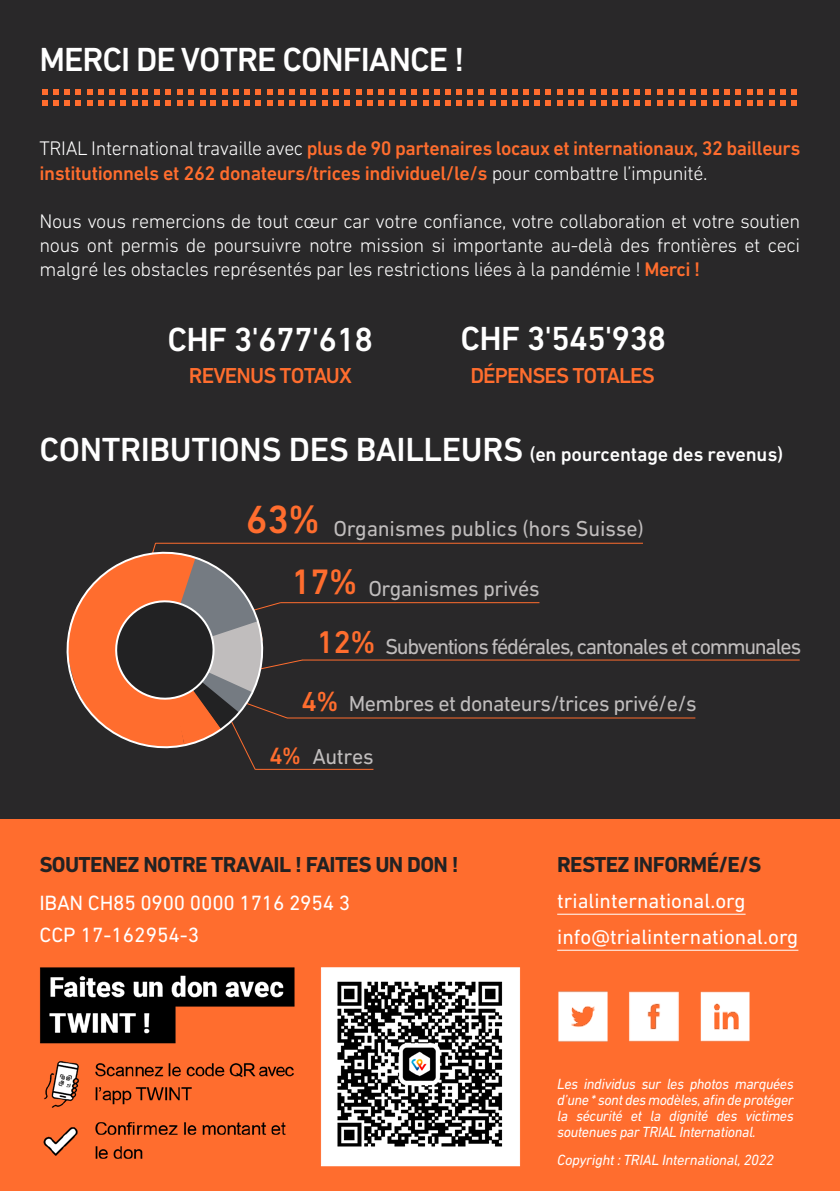
<style>
.page{position:relative;width:840px;height:1191px;background:#fff}
.page>*{position:absolute;margin:0;border:0;box-sizing:border-box;transform-origin:0 0}
.t1{font:500 40px "DIN Next CYR";color:#ff6d2e}
.t2{font:500 36px "DIN Next CYR";color:#ff6d2e}
.t3{font:500 34px "DIN Next CYR";letter-spacing:-.02em;color:#fff}
.t4{font:500 32px "DIN Next CYR";color:#ff6d2e}
.t5{font:500 28px "DIN Next CYR";color:#ff6d2e}
.t6{font:500 24px "DIN Next CYR";color:#ff6d2e}
.t7{font:22px "DIN Next CYR";letter-spacing:-.03em;color:#c0bdbd}
.t8{font:700 22px "DIN Next CYR";letter-spacing:-.03em;color:#222223}
.t9{font:22px "DIN Next CYR";letter-spacing:-.06em;color:#c0bdbd}
.t10{font:22px "DIN Next CYR";letter-spacing:-.01em;color:#c0bdbd}
.t11{font:500 22px "DIN Next CYR";letter-spacing:-.04em;color:#ff6d2e}
.t12{font:21px/36px "DIN Next CYR";color:#fff}
.t13{font:300 20px/24px "DIN Next CYR";letter-spacing:-.02em;color:#fff;text-align:justify}
.t14{font:500 20px/24px "DIN Next CYR";letter-spacing:-.02em;color:#ff6d2e}
.t15{font:italic 15px/16px "DIN Next CYR";letter-spacing:-.025em;color:#fff;text-align:justify}
.s1{font-weight:300;color:#fff}
.s2{font-weight:500;color:#ff6d2e}
.s3{font-size:20px}
</style>
<div class="page">
<div style="left:0;top:818px;width:839px;height:373px;background:#ff6d2e"></div>
<hr style="left:557px;top:913px;width:188px;height:1px;background:#fff">
<hr style="left:557px;top:949px;width:241px;height:1px;background:#fff">
<img style="left:40px;top:967px;width:481px;height:200px">
<div style="left:0;top:0;width:839px;height:818px;background:#292829"></div>
<svg style="left:42px;top:89px;width:5px;height:5px"></svg>
<svg style="left:177px;top:89px;width:5px;height:5px"></svg>
<svg style="left:53px;top:89px;width:6px;height:5px"></svg>
<svg style="left:188px;top:89px;width:6px;height:5px"></svg>
<svg style="left:322px;top:89px;width:5px;height:5px"></svg>
<svg style="left:456px;top:89px;width:5px;height:5px"></svg>
<svg style="left:120px;top:89px;width:6px;height:5px"></svg>
<svg style="left:255px;top:89px;width:6px;height:5px"></svg>
<svg style="left:389px;top:89px;width:5px;height:5px"></svg>
<svg style="left:523px;top:89px;width:5px;height:5px"></svg>
<svg style="left:634px;top:89px;width:5px;height:5px"></svg>
<svg style="left:747px;top:89px;width:4px;height:5px"></svg>
<svg style="left:701px;top:89px;width:5px;height:5px"></svg>
<svg style="left:65px;top:89px;width:16px;height:5px"></svg>
<svg style="left:200px;top:89px;width:16px;height:5px"></svg>
<svg style="left:333px;top:89px;width:16px;height:5px"></svg>
<svg style="left:467px;top:89px;width:16px;height:5px"></svg>
<svg style="left:645px;top:89px;width:5px;height:5px"></svg>
<svg style="left:757px;top:89px;width:5px;height:5px"></svg>
<svg style="left:132px;top:89px;width:16px;height:5px"></svg>
<svg style="left:267px;top:89px;width:16px;height:5px"></svg>
<svg style="left:400px;top:89px;width:16px;height:5px"></svg>
<svg style="left:534px;top:89px;width:16px;height:5px"></svg>
<svg style="left:87px;top:89px;width:5px;height:5px"></svg>
<svg style="left:222px;top:89px;width:5px;height:5px"></svg>
<svg style="left:356px;top:89px;width:5px;height:5px"></svg>
<svg style="left:490px;top:89px;width:5px;height:5px"></svg>
<svg style="left:713px;top:89px;width:27px;height:5px"></svg>
<svg style="left:154px;top:89px;width:5px;height:5px"></svg>
<svg style="left:289px;top:89px;width:5px;height:5px"></svg>
<svg style="left:423px;top:89px;width:5px;height:5px"></svg>
<svg style="left:557px;top:89px;width:5px;height:5px"></svg>
<svg style="left:98px;top:89px;width:16px;height:5px"></svg>
<svg style="left:233px;top:89px;width:16px;height:5px"></svg>
<svg style="left:367px;top:89px;width:16px;height:5px"></svg>
<svg style="left:501px;top:89px;width:16px;height:5px"></svg>
<svg style="left:657px;top:89px;width:38px;height:5px"></svg>
<svg style="left:769px;top:89px;width:27px;height:5px"></svg>
<svg style="left:165px;top:89px;width:6px;height:5px"></svg>
<svg style="left:300px;top:89px;width:16px;height:5px"></svg>
<svg style="left:434px;top:89px;width:16px;height:5px"></svg>
<svg style="left:590px;top:89px;width:38px;height:5px"></svg>
<svg style="left:568px;top:89px;width:15px;height:5px"></svg>
<svg style="left:42px;top:100px;width:5px;height:5px"></svg>
<svg style="left:177px;top:100px;width:5px;height:5px"></svg>
<svg style="left:53px;top:100px;width:6px;height:5px"></svg>
<svg style="left:188px;top:100px;width:6px;height:5px"></svg>
<svg style="left:322px;top:100px;width:5px;height:5px"></svg>
<svg style="left:456px;top:100px;width:5px;height:5px"></svg>
<svg style="left:120px;top:100px;width:6px;height:5px"></svg>
<svg style="left:255px;top:100px;width:6px;height:5px"></svg>
<svg style="left:389px;top:100px;width:5px;height:5px"></svg>
<svg style="left:523px;top:100px;width:5px;height:5px"></svg>
<svg style="left:634px;top:100px;width:5px;height:5px"></svg>
<svg style="left:747px;top:100px;width:4px;height:5px"></svg>
<svg style="left:701px;top:100px;width:5px;height:5px"></svg>
<svg style="left:65px;top:100px;width:16px;height:5px"></svg>
<svg style="left:200px;top:100px;width:16px;height:5px"></svg>
<svg style="left:333px;top:100px;width:16px;height:5px"></svg>
<svg style="left:467px;top:100px;width:16px;height:5px"></svg>
<svg style="left:645px;top:100px;width:5px;height:5px"></svg>
<svg style="left:757px;top:100px;width:5px;height:5px"></svg>
<svg style="left:132px;top:100px;width:16px;height:5px"></svg>
<svg style="left:267px;top:100px;width:16px;height:5px"></svg>
<svg style="left:400px;top:100px;width:16px;height:5px"></svg>
<svg style="left:534px;top:100px;width:16px;height:5px"></svg>
<svg style="left:87px;top:100px;width:5px;height:5px"></svg>
<svg style="left:222px;top:100px;width:5px;height:5px"></svg>
<svg style="left:356px;top:100px;width:5px;height:5px"></svg>
<svg style="left:490px;top:100px;width:5px;height:5px"></svg>
<svg style="left:713px;top:100px;width:27px;height:5px"></svg>
<svg style="left:154px;top:100px;width:5px;height:5px"></svg>
<svg style="left:289px;top:100px;width:5px;height:5px"></svg>
<svg style="left:423px;top:100px;width:5px;height:5px"></svg>
<svg style="left:557px;top:100px;width:5px;height:5px"></svg>
<svg style="left:98px;top:100px;width:16px;height:5px"></svg>
<svg style="left:233px;top:100px;width:16px;height:5px"></svg>
<svg style="left:367px;top:100px;width:16px;height:5px"></svg>
<svg style="left:501px;top:100px;width:16px;height:5px"></svg>
<svg style="left:657px;top:100px;width:38px;height:5px"></svg>
<svg style="left:769px;top:100px;width:27px;height:5px"></svg>
<svg style="left:165px;top:100px;width:6px;height:5px"></svg>
<svg style="left:300px;top:100px;width:16px;height:5px"></svg>
<svg style="left:434px;top:100px;width:16px;height:5px"></svg>
<svg style="left:590px;top:100px;width:38px;height:5px"></svg>
<svg style="left:568px;top:100px;width:15px;height:5px"></svg>
<img style="left:558px;top:991px;width:50px;height:51px">
<img style="left:629px;top:991px;width:121px;height:51px">
<hr style="left:280px;top:602px;width:259px;height:1px;background:#ff6d2e">
<hr style="left:302px;top:659px;width:497px;height:1px;background:#ff6d2e">
<hr style="left:255px;top:769px;width:118px;height:1px;background:#ff6d2e">
<hr style="left:287px;top:717px;width:408px;height:1px;background:#ff6d2e">
<hr style="left:155px;top:543px;width:487px;height:1px;background:#ff6d2e">
<svg style="left:66px;top:542px;width:237px;height:228px"></svg>
<h3 class="t3" style="left:39px;top:39px;width:426px">MERCI DE VOTRE CONFIANCE !</h3>
<p class="t14" style="left:39px;top:137px;width:762px"><span class="s1">TRIAL International travaille avec</span> plus de 90 partenaires locaux et internationaux, 32 bailleurs institutionnels et 262 donateurs/trices individuel/le/s <span class="s1">pour combattre l’impunité.</span></p>
<p class="t13" style="left:39px;top:208px;width:761px">Nous vous remercions de tout cœur car votre confiance, votre collaboration et votre soutien nous ont permis de poursuivre notre mission si importante au-delà des frontières et ceci malgré les obstacles représentés par les restrictions liées à la pandémie ! <span class="s2">Merci !</span></p>
<h3 class="t3" style="left:167px;top:319px;width:207px">CHF 3'677'618</h3>
<h3 class="t3" style="left:460px;top:318px;width:207px">CHF 3'545'938</h3>
<p class="t11" style="left:189px;top:363px;width:164px">REVENUS TOTAUX</p>
<p class="t11" style="left:470px;top:363px;width:186px">DÉPENSES TOTALES</p>
<h3 class="t3" style="left:39px;top:429px;width:744px">CONTRIBUTIONS DES BAILLEURS <span class="s3">(en pourcentage des revenus)</span></h3>
<h1 class="t1" style="left:246px;top:496px;width:75px">63%</h1>
<h2 class="t2" style="left:291px;top:561px;width:68px">17%</h2>
<h3 class="t4" style="left:316px;top:623px;width:60px">12%</h3>
<h3 class="t5" style="left:301px;top:685px;width:38px">4%</h3>
<p class="t6" style="left:269px;top:742px;width:33px">4%</p>
<p class="t10" style="left:333px;top:516px;width:312px">Organismes publics (hors Suisse)</p>
<p class="t7" style="left:368px;top:575px;width:173px">Organismes privés</p>
<p class="t9" style="left:385px;top:633px;width:417px">Subventions fédérales, cantonales et communales</p>
<p class="t7" style="left:349px;top:691px;width:349px">Membres et donateurs/trices privé/e/s</p>
<p class="t7" style="left:312px;top:744px;width:62px">Autres</p>
<p class="t8" style="left:39px;top:852px;width:420px">SOUTENEZ NOTRE TRAVAIL ! FAITES UN DON !</p>
<p class="t12" style="left:39px;top:886px;width:312px;line-height:32px">IBAN CH85 0900 0000 1716 2954 3<br>CCP 17-162954-3</p>
<p class="t8" style="left:557px;top:852px;width:205px">RESTEZ INFORMÉ/E/S</p>
<p class="t12" style="left:557px;top:882px;width:242px">trialinternational.org info@trialinternational.org</p>
<p class="t15" style="left:557px;top:1075px;width:238px">Les individus sur les photos marquées d’une * sont des modèles, afin de protéger la sécurité et la dignité des victimes soutenues par TRIAL International.</p>
<p class="t15" style="left:557px;top:1151px;width:218px">Copyright : TRIAL International, 2022</p>
</div>
